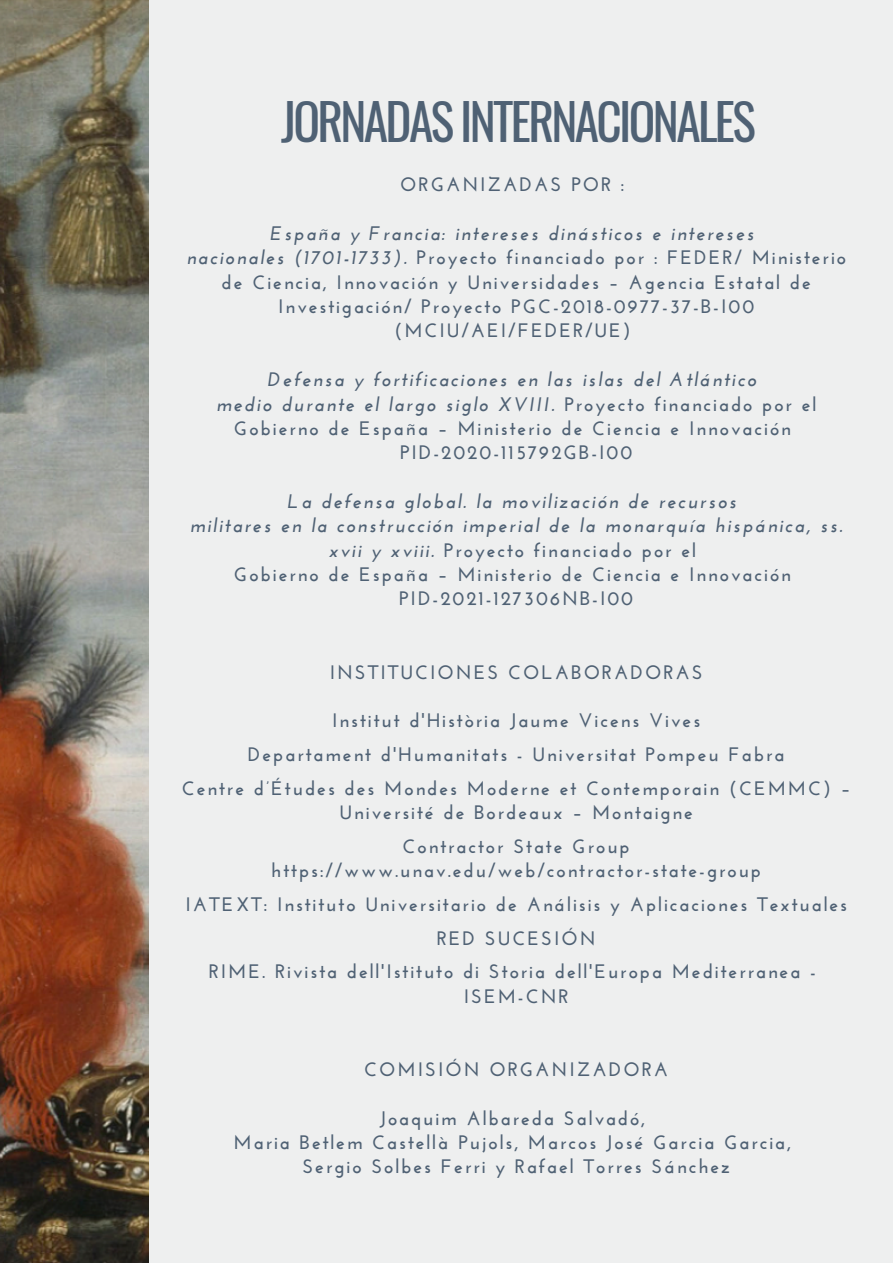
<style>
.page{position:relative;width:893px;height:1264px;background:#fff}
.page>*{position:absolute;margin:0;border:0;box-sizing:border-box;transform-origin:0 0}
.t1{font:49.5px "Oswald";letter-spacing:-.055em;color:#4f6174}
.t2{font:700 19.5px/24.3px "Josefin Sans";letter-spacing:.1em;color:#4f6174;text-align:center}
.t3{font:italic 700 19.5px/24.3px "Josefin Sans";letter-spacing:.1em;color:#4f6174;text-align:center}
.s1{font-style:italic}
.s2{font-style:normal}
</style>
<div class="page">
<div style="left:0;top:0;width:892px;height:1262px;background:#eeefef"></div>
<img style="left:0;top:0;width:148px;height:1262px">
<h1 class="t1" style="left:281px;top:83px;width:476px">JORNADAS INTERNACIONALES</h1>
<p class="t2" style="left:400px;top:174px;width:225px">ORGANIZADAS POR :</p>
<p class="t2" style="left:186px;top:223px;width:661px"><span class="s1">España y Francia: intereses dinásticos e intereses<br>nacionales (1701-1733).</span> Proyecto financiado por : FEDER/ Ministerio de Ciencia, Innovación y Universidades – Agencia Estatal de Investigación/ Proyecto PGC-2018-0977-37-B-I00 (MCIU/AEI/FEDER/UE)</p>
<p class="t2" style="left:216px;top:369px;width:601px"><span class="s1">Defensa y fortificaciones en las islas del Atlántico<br>medio durante el largo siglo XVIII.</span> Proyecto financiado por el Gobierno de España – Ministerio de Ciencia e Innovación PID-2020-115792GB-I00</p>
<p class="t3" style="left:190px;top:491px;width:654px">La defensa global. la movilización de recursos<br>militares en la construcción imperial de la monarquía hispánica, ss. xvii y xviii. <span class="s2">Proyecto financiado por el<br>Gobierno de España – Ministerio de Ciencia e Innovación PID-2021-127306NB-I00</span></p>
<p class="t2" style="left:329px;top:661px;width:374px">INSTITUCIONES COLABORADORAS</p>
<p class="t2" style="left:182px;top:705px;width:670px;line-height:33.8px">Institut d'Història Jaume Vicens Vives<br>Departament d'Humanitats - Universitat Pompeu Fabra<br>Centre d’Études des Mondes Moderne et Contemporain (CEMMC) –</p>
<p class="t2" style="left:339px;top:797px;width:355px;line-height:33.8px">Université de Bordeaux – Montaigne<br>Contractor State Group</p>
<p class="t2" style="left:185px;top:855px;width:663px;line-height:33.8px">https://www.unav.edu/web/contractor-state-group<br>IATEXT: Instituto Universitario de Análisis y Aplicaciones Textuales RED SUCESIÓN<br>RIME. Rivista dell'Istituto di Storia dell'Europa Mediterranea -</p>
<p class="t2" style="left:464px;top:985px;width:106px">ISEM-CNR</p>
<p class="t2" style="left:364px;top:1058px;width:305px">COMISIÓN ORGANIZADORA</p>
<p class="t2" style="left:233px;top:1107px;width:559px">Joaquim Albareda Salvadó,<br>Maria Betlem Castellà Pujols, Marcos José Garcia Garcia,<br>Sergio Solbes Ferri y Rafael Torres Sánchez</p>
</div>
